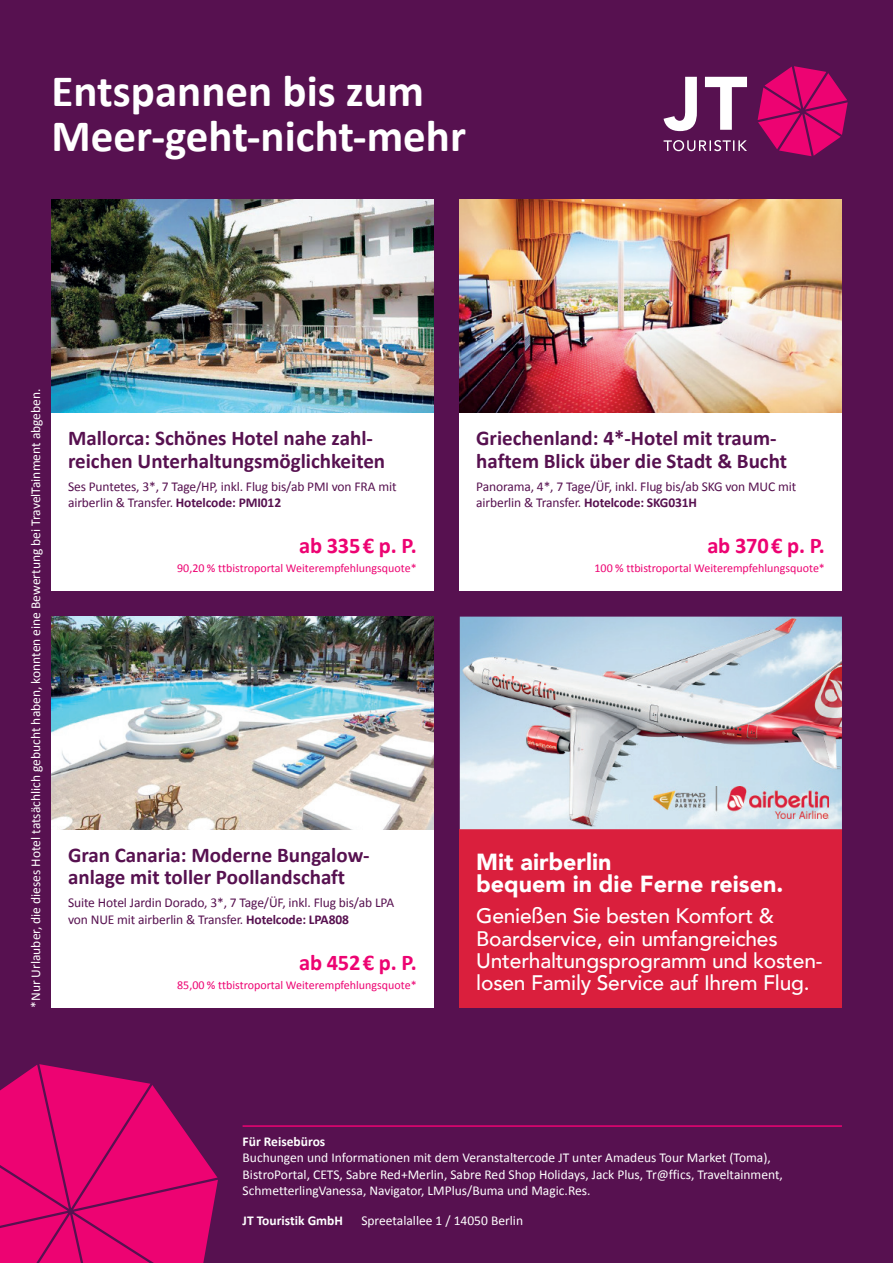
<style>
.page{position:relative;width:893px;height:1263px;background:#571150}
.page>*{position:absolute;margin:0;border:0;box-sizing:border-box;transform-origin:0 0}
.t1{font:700 45px/45px "Calibri";color:#fff}
.t2{font:900 23.25px/22.5px "Avenir";color:#fff}
.t3{font:700 22.5px "Calibri";letter-spacing:-.01em;color:#ed0372}
.t4{font:700 21px/22.5px "Calibri";color:#571150}
.t5{font:500 21px/22.5px "Avenir";letter-spacing:-.01em;color:#fff}
.t6{font:13.5px/16.5px "Calibri";color:#fff}
.t7{font:13.5px/16.5px "Calibri";letter-spacing:-.01em;color:#571150}
.t8{font:700 13.5px "Calibri";color:#fff}
.t9{font:12px "Calibri";color:#ed0372}
.s1{font-weight:700}
</style>
<div class="page">
<svg style="left:664px;top:140px;width:83px;height:11px"></svg>
<svg style="left:664px;top:77px;width:83px;height:54px"></svg>
<svg style="left:758px;top:66px;width:90px;height:90px"></svg>
<svg style="left:0;top:1064px;width:218px;height:199px"></svg>
<div style="left:51px;top:412px;width:383px;height:179px;background:#fff"></div>
<img style="left:51px;top:200px;width:383px;height:212px">
<div style="left:459px;top:412px;width:383px;height:179px;background:#fff"></div>
<img style="left:459px;top:200px;width:383px;height:212px">
<div style="left:51px;top:829px;width:383px;height:179px;background:#fff"></div>
<img style="left:51px;top:617px;width:383px;height:212px">
<div style="left:459px;top:829px;width:383px;height:179px;background:#da1f3d"></div>
<img style="left:460px;top:617px;width:382px;height:212px">
<hr style="left:243px;top:1125px;width:599px;height:2px;background:#ed0372">
<img style="left:654px;top:787px;width:175px;height:31px">
<h1 class="t1" style="left:52px;top:66px;width:416px">Entspannen bis zum<br>Meer-geht-nicht-mehr</h1>
<p class="t6" style="left:28px;top:1008px;width:621px;rotate:-90deg">*Nur Urlauber, die dieses Hotel tatsächlich gebucht haben, konnten eine Bewertung bei TravelTainment abgeben.</p>
<h3 class="t4" style="left:68px;top:426px;width:319px">Mallorca: Schönes Hotel nahe zahl&shy;reichen Unterhaltungsmöglichkeiten</h3>
<p class="t7" style="left:68px;top:478px;width:330px">Ses Puntetes, 3*, 7 Tage/HP, inkl. Flug bis/ab PMI von FRA mit airberlin &amp; Transfer. <span class="s1">Hotelcode: PMI012</span></p>
<h3 class="t3" style="left:299px;top:531px;width:119px">ab 335 € p. P.</h3>
<p class="t9" style="left:177px;top:561px;width:241px">90,20 % ttbistroportal Weiterempfehlungsquote*</p>
<h3 class="t4" style="left:68px;top:843px;width:303px">Gran Canaria: Moderne Bungalow&shy;anlage mit toller Poollandschaft</h3>
<p class="t7" style="left:68px;top:895px;width:328px">Suite Hotel Jardin Dorado, 3*, 7 Tage/ÜF, inkl. Flug bis/ab LPA von NUE mit airberlin &amp; Transfer. <span class="s1">Hotelcode: LPA808</span></p>
<h3 class="t3" style="left:299px;top:948px;width:119px">ab 452 € p. P.</h3>
<p class="t9" style="left:177px;top:977px;width:241px">85,00 % ttbistroportal Weiterempfehlungsquote*</p>
<h3 class="t4" style="left:476px;top:426px;width:312px">Griechenland: 4*-Hotel mit traum&shy;haftem Blick über die Stadt &amp; Bucht</h3>
<p class="t7" style="left:476px;top:478px;width:322px">Panorama, 4*, 7 Tage/ÜF, inkl. Flug bis/ab SKG von MUC mit airberlin &amp; Transfer. <span class="s1">Hotelcode: SKG031H</span></p>
<h3 class="t3" style="left:707px;top:531px;width:119px">ab 370 € p. P.</h3>
<p class="t9" style="left:594px;top:561px;width:232px">100 % ttbistroportal Weiterempfehlungsquote*</p>
<h2 class="t2" style="left:476px;top:849px;width:308px">Mit airberlin<br>bequem in die Ferne reisen.</h2>
<h3 class="t5" style="left:476px;top:903px;width:348px">Genießen Sie besten Komfort &amp; Boardservice, ein umfangreiches Unterhaltungsprogramm und kosten&shy;losen Family Service auf Ihrem Flug.</h3>
<p class="t8" style="left:243px;top:1133px;width:84px">Für Reisebüros</p>
<p class="t6" style="left:243px;top:1150px;width:542px">Buchungen und Informationen mit dem Veranstaltercode JT unter Amadeus Tour Market (Toma),<br>BistroPortal, CETS, Sabre Red+Merlin, Sabre Red Shop Holidays, Jack Plus, Tr@ffics, Traveltainment,<br>SchmetterlingVanessa, Navigator, LMPlus/Buma und Magic.Res.</p>
<p class="t8" style="left:243px;top:1212px;width:102px">JT Touristik GmbH</p>
<p class="t6" style="left:361px;top:1212px;width:163px">Spreetalallee 1 / 14050 Berlin</p>
</div>
